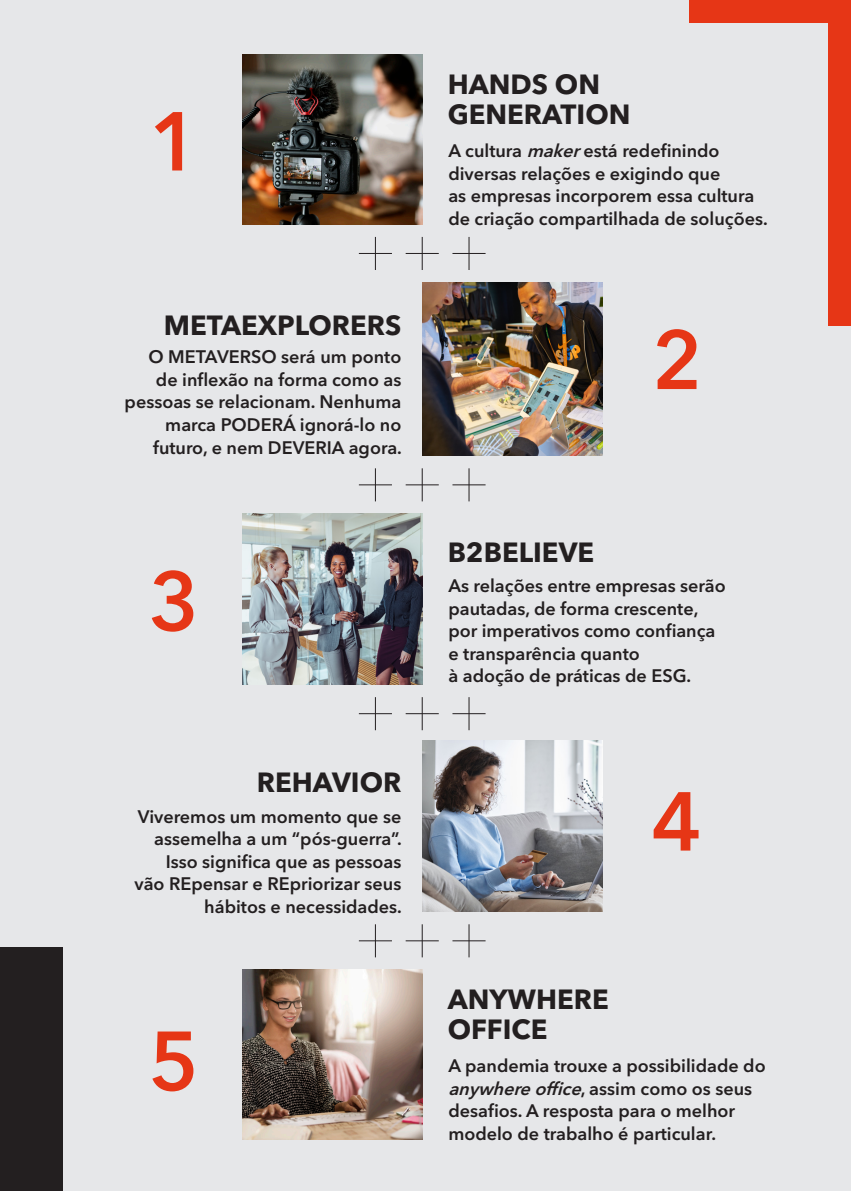
<style>
.page{position:relative;width:851px;height:1191px;background:#fff}
.page>*{position:absolute;margin:0;border:0;box-sizing:border-box;transform-origin:0 0}
.t1{font:600 82.5px "Avenir Next LT Pro";color:#e63616}
.t2{font:700 27.45px/30.6px "Avenir Next LT Pro";color:#231f20}
.List_Paragraph{font:600 18px/22.5px "Avenir Next LT Pro";color:#231f20}
.s1{font-style:italic}
</style>
<div class="page">
<div style="left:0;top:0;width:850px;height:1191px;background:#e6e7e9"></div>
<hr style="left:452px;top:253px;width:33px;height:1px;background:#231f20">
<hr style="left:468px;top:237px;width:1px;height:33px;background:#231f20">
<hr style="left:405px;top:253px;width:33px;height:1px;background:#231f20">
<hr style="left:422px;top:237px;width:1px;height:33px;background:#231f20">
<hr style="left:359px;top:253px;width:33px;height:1px;background:#231f20">
<hr style="left:375px;top:237px;width:1px;height:33px;background:#231f20">
<hr style="left:452px;top:713px;width:33px;height:1px;background:#231f20">
<hr style="left:468px;top:697px;width:1px;height:33px;background:#231f20">
<hr style="left:405px;top:713px;width:33px;height:1px;background:#231f20">
<hr style="left:422px;top:697px;width:1px;height:33px;background:#231f20">
<hr style="left:359px;top:713px;width:33px;height:1px;background:#231f20">
<hr style="left:375px;top:697px;width:1px;height:33px;background:#231f20">
<hr style="left:452px;top:484px;width:33px;height:1px;background:#231f20">
<hr style="left:468px;top:468px;width:1px;height:33px;background:#231f20">
<hr style="left:405px;top:484px;width:33px;height:1px;background:#231f20">
<hr style="left:422px;top:468px;width:1px;height:33px;background:#231f20">
<hr style="left:359px;top:484px;width:33px;height:1px;background:#231f20">
<hr style="left:375px;top:468px;width:1px;height:33px;background:#231f20">
<hr style="left:452px;top:940px;width:33px;height:1px;background:#231f20">
<hr style="left:468px;top:924px;width:1px;height:33px;background:#231f20">
<hr style="left:405px;top:940px;width:33px;height:1px;background:#231f20">
<hr style="left:422px;top:924px;width:1px;height:33px;background:#231f20">
<hr style="left:359px;top:940px;width:33px;height:1px;background:#231f20">
<hr style="left:375px;top:924px;width:1px;height:33px;background:#231f20">
<img style="left:242px;top:54px;width:180px;height:170px">
<img style="left:242px;top:513px;width:180px;height:171px">
<img style="left:242px;top:969px;width:180px;height:170px">
<img style="left:422px;top:282px;width:180px;height:174px">
<img style="left:422px;top:740px;width:180px;height:171px">
<div style="left:828px;top:0;width:22px;height:326px;background:#e63616"></div>
<div style="left:0;top:947px;width:62px;height:244px;background:#231f20"></div>
<div style="left:689px;top:0;width:161px;height:22px;background:#e63616"></div>
<p class="t1" style="left:149px;top:91px;width:52px">1</p>
<p class="t2" style="left:164px;top:310px;width:239px">METAEXPLORERS</p>
<p class="List_Paragraph" style="left:125px;top:346px;width:279px;text-align:right">O METAVERSO será um ponto de inflexão na forma como as pessoas se relacionam. Nenhuma marca PODERÁ ignorá-lo no futuro, e nem DEVERIA agora.</p>
<p class="t1" style="left:149px;top:551px;width:52px">3</p>
<p class="t2" style="left:257px;top:766px;width:146px">REHAVIOR</p>
<p class="List_Paragraph" style="left:134px;top:805px;width:269px;text-align:right">Viveremos um momento que se assemelha a um “pós-guerra”.<br>Isso significa que as pessoas vão REpensar e REpriorizar seus hábitos e necessidades.</p>
<p class="t1" style="left:149px;top:1011px;width:52px">5</p>
<p class="t2" style="left:447px;top:68px;width:184px">HANDS ON<br>GENERATION</p>
<p class="List_Paragraph" style="left:448px;top:139px;width:321px">A cultura <span class="s1">maker</span>está redefinindo diversas relações e exigindo que<br>as empresas incorporem essa cultura de criação compartilhada de soluções.</p>
<p class="t2" style="left:447px;top:536px;width:148px">B2BELIEVE</p>
<p class="t1" style="left:651px;top:310px;width:52px">2</p>
<p class="List_Paragraph" style="left:448px;top:574px;width:279px">As relações entre empresas serão pautadas, de forma crescente, por imperativos como confiança e transparência quanto<br>à adoção de práticas de ESG.</p>
<p class="t1" style="left:651px;top:771px;width:52px">4</p>
<p class="t2" style="left:447px;top:983px;width:162px">ANYWHERE<br>OFFICE</p>
<p class="List_Paragraph" style="left:448px;top:1054px;width:319px">A pandemia trouxe a possibilidade do <span class="s1">anywhereoffice</span>, assim como os seus desafios. A resposta para o melhor modelo de trabalho é particular.</p>
</div>
